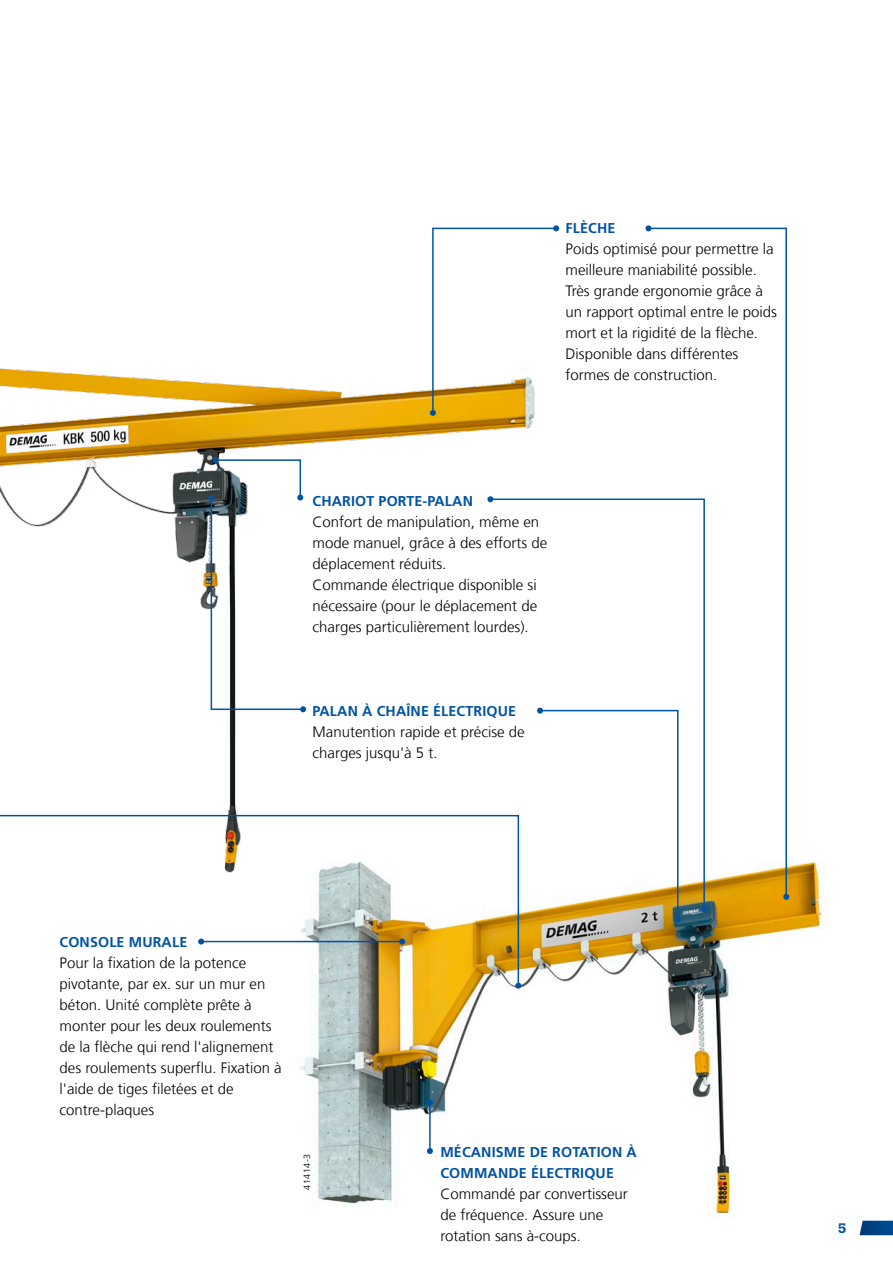
<style>
.page{position:relative;width:893px;height:1263px;background:#fff}
.page>*{position:absolute;margin:0;border:0;box-sizing:border-box;transform-origin:0 0}
.t1{font:300 15px/21px "Frutiger LT Com";color:#000}
.t2{font:700 14.25px/21px "Frutiger LT Com";letter-spacing:.01em;color:#0053a3}
.t3{font:600 13.5px "Produkt";color:#0053a3}
.t4{font:300 9px "Frutiger LT Com";letter-spacing:.05em;color:#000}
</style>
<div class="page">
<img style="left:317px;top:861px;width:509px;height:357px">
<img style="left:0;top:368px;width:540px;height:782px">
<svg style="left:859px;top:1221px;width:34px;height:14px"></svg>
<svg style="left:489px;top:498px;width:217px;height:413px"></svg>
<svg style="left:487px;top:496px;width:6px;height:6px"></svg>
<svg style="left:701px;top:906px;width:6px;height:6px"></svg>
<svg style="left:430px;top:225px;width:129px;height:191px"></svg>
<svg style="left:647px;top:227px;width:141px;height:671px"></svg>
<svg style="left:783px;top:894px;width:6px;height:6px"></svg>
<svg style="left:645px;top:225px;width:6px;height:6px"></svg>
<hr style="left:429px;top:1102px;width:2px;height:49px;background:#0053a3">
<svg style="left:427px;top:1099px;width:6px;height:6px"></svg>
<svg style="left:427px;top:1148px;width:6px;height:6px"></svg>
<svg style="left:537px;top:708px;width:144px;height:215px"></svg>
<svg style="left:208px;top:457px;width:98px;height:255px"></svg>
<svg style="left:0;top:814px;width:520px;height:173px"></svg>
<svg style="left:515px;top:983px;width:6px;height:6px"></svg>
<p class="t2" style="left:566px;top:217px;width:51px">FLÈCHE</p>
<p class="t1" style="left:566px;top:238px;width:213px">Poids optimisé pour permettre la meilleure maniabilité possible.<br>Très grande ergonomie grâce à un rapport optimal entre le poids mort et la rigidité de la flèche.<br>Disponible dans différentes formes de construction.</p>
<p class="t2" style="left:313px;top:490px;width:162px">CHARIOT PORTE-PALAN</p>
<p class="t1" style="left:313px;top:511px;width:236px">Confort de manipulation, même en mode manuel, grâce à des efforts de déplacement réduits.<br>Commande électrique disponible si nécessaire (pour le déplacement de charges particulièrement lourdes).</p>
<p class="t2" style="left:313px;top:700px;width:205px">PALAN À CHAÎNE ÉLECTRIQUE</p>
<p class="t1" style="left:313px;top:721px;width:214px">Manutention rapide et précise de charges jusqu'à 5 t.</p>
<p class="t2" style="left:60px;top:931px;width:129px">CONSOLE MURALE</p>
<p class="t1" style="left:60px;top:952px;width:224px">Pour la fixation de la potence pivotante, par ex. sur un mur en béton. Unité complète prête à monter pour les deux roulements de la flèche qui rend l'alignement des roulements superflu. Fixation à l'aide de tiges filetées et de contre-plaques</p>
<p class="t4" style="left:302px;top:1189px;width:37px;rotate:-90deg">41414-3</p>
<p class="t2" style="left:440px;top:1141px;width:198px">MÉCANISME DE ROTATION À<br>COMMANDE ÉLECTRIQUE</p>
<p class="t1" style="left:440px;top:1183px;width:189px">Commandé par convertisseur de fréquence. Assure une rotation sans à-coups.</p>
<p class="t3" style="left:838px;top:1219px;width:10px">5</p>
</div>
